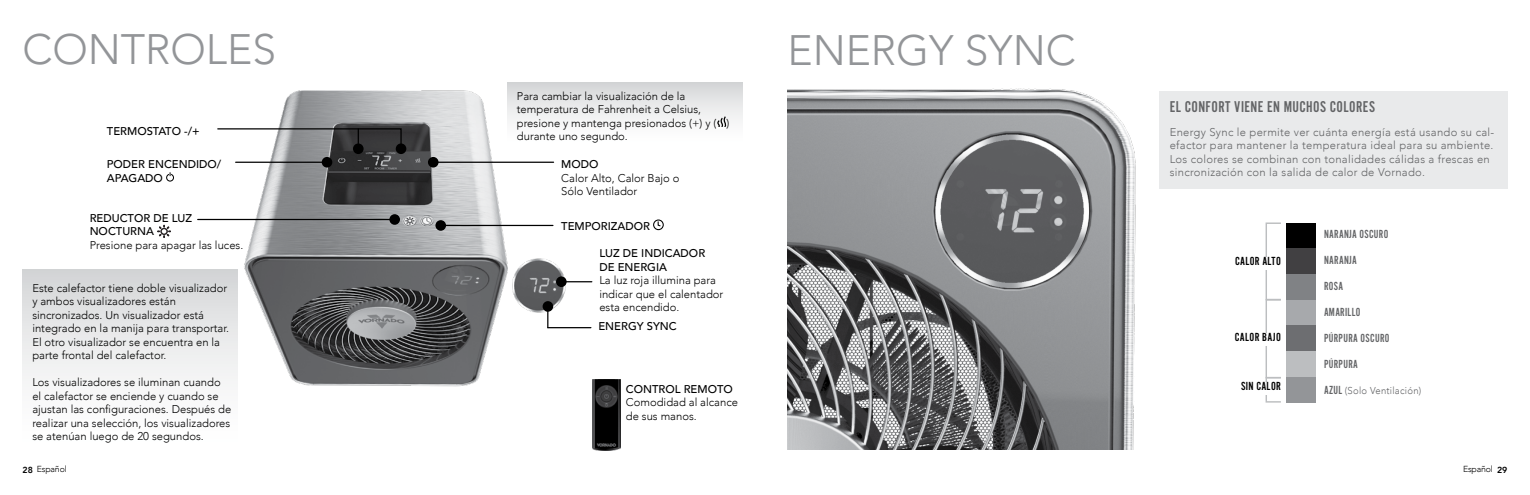
<style>
.page{position:relative;width:1530px;height:495px;background:#fff}
.page>*{position:absolute;margin:0;border:0;box-sizing:border-box;transform-origin:0 0}
.t1{font:300 42.5px "Avenir";color:#939598}
.t2{font:16.25px "Alternate Got No 2 D";letter-spacing:.025em;color:#636466}
.t3{font:12.25px/26.1px "Alternate Got No 2 D";letter-spacing:.025em;color:#636466;scale:.95 1}
.t4{font:12.25px "Alternate Got No 2 D";letter-spacing:.025em;color:#000}
.t5{font:300 11.25px/13.5px "Avenir";color:#000}
.t6{font:300 11.25px/13.5px "Avenir";letter-spacing:.025em;color:#636466}
.t7{font:500 11.25px/13.5px "Avenir";color:#000}
.t8{font:300 10px "Avenir";letter-spacing:.025em;color:#636466;scale:.95 1}
.t9{font:300 8.75px "Avenir";letter-spacing:-.02em;color:#000}
.s1{font-family:"Alternate Got No 2 D";font-weight:400;font-size:12.25px}
.s2{font-weight:800}
</style>
<div class="page">
<img style="left:238px;top:82px;width:274px;height:305px">
<div style="left:389px;top:214px;width:11px;height:11px;background:#000;border-radius:50%"></div>
<hr style="left:198px;top:219px;width:192px;height:1px;background:#000">
<div style="left:22px;top:270px;width:216px;height:182px;background:linear-gradient(to bottom,#d7d8da,#fff)"></div>
<div style="left:166px;top:174px;width:8px;height:8px;border:1px solid #000;border-radius:50%"></div>
<div style="left:653px;top:219px;width:11px;height:11px;border:1px solid #000;border-radius:50%"></div>
<svg style="left:657px;top:221px;width:4px;height:6px"></svg>
<div style="left:435px;top:220px;width:11px;height:11px;background:#000;border-radius:50%"></div>
<hr style="left:446px;top:225px;width:107px;height:1px;background:#000">
<div style="left:428px;top:157px;width:11px;height:11px;background:#000;border-radius:50%"></div>
<hr style="left:438px;top:162px;width:116px;height:1px;background:#000">
<div style="left:322px;top:157px;width:10px;height:11px;background:#000;border-radius:50%"></div>
<hr style="left:236px;top:162px;width:86px;height:1px;background:#000">
<img style="left:592px;top:379px;width:29px;height:72px">
<div style="left:396px;top:143px;width:10px;height:11px;background:#000;border-radius:50%"></div>
<div style="left:353px;top:143px;width:11px;height:11px;background:#000;border-radius:50%"></div>
<svg style="left:217px;top:128px;width:185px;height:17px"></svg>
<img style="left:505px;top:252px;width:67px;height:67px">
<div style="left:556px;top:276px;width:11px;height:11px;background:#000;border-radius:50%"></div>
<svg style="left:566px;top:281px;width:26px;height:1px"></svg>
<div style="left:508px;top:82px;width:235px;height:63px;background:linear-gradient(to bottom,#d7d8d9,#fff)"></div>
<svg style="left:716px;top:116px;width:12px;height:14px"></svg>
<svg style="left:157px;top:225px;width:14px;height:13px"></svg>
<div style="left:1159px;top:91px;width:349px;height:98px;background:#e6e7e8"></div>
<img style="left:788px;top:88px;width:348px;height:362px">
<div style="left:1286px;top:223px;width:30px;height:26px;background:#000"></div>
<div style="left:1286px;top:249px;width:30px;height:25px;background:#414042"></div>
<div style="left:1286px;top:274px;width:30px;height:26px;background:#808285"></div>
<div style="left:1286px;top:300px;width:30px;height:26px;background:#a7a9ac"></div>
<div style="left:1286px;top:326px;width:30px;height:25px;background:#6d6e71"></div>
<div style="left:1286px;top:351px;width:30px;height:26px;background:#bcbec0"></div>
<div style="left:1286px;top:377px;width:30px;height:26px;background:#939598"></div>
<div style="left:1266px;top:222px;width:16px;height:78px;border:1px solid #bcbec0"></div>
<div style="left:1266px;top:299px;width:16px;height:79px;border:1px solid #bcbec0"></div>
<div style="left:1227px;top:257px;width:54px;height:13px;background:#fff"></div>
<div style="left:1223px;top:333px;width:58px;height:13px;background:#fff"></div>
<div style="left:1266px;top:377px;width:16px;height:26px;border:1px solid #bcbec0"></div>
<div style="left:1236px;top:382px;width:45px;height:13px;background:#fff"></div>
<div style="left:543px;top:301px;width:10px;height:11px;background:#000;border-radius:50%"></div>
<hr style="left:548px;top:327px;width:43px;height:1px;background:#000">
<svg style="left:547px;top:311px;width:1px;height:17px"></svg>
<h1 class="t1" style="left:22px;top:25px;width:255px">CONTROLES</h1>
<p class="t7" style="left:107px;top:124px;width:94px">TERMOSTATO -/+</p>
<p class="t5" style="left:517px;top:89px;width:214px">Para cambiar la visualización de la temperatura de Fahrenheit a Celsius, presione y mantenga presionados (+) y ( ) durante uno segundo.</p>
<p class="t7" style="left:107px;top:157px;width:116px">PODER ENCENDIDO/<br>APAGADO</p>
<p class="t7" style="left:561px;top:157px;width:39px">MODO</p>
<p class="t5" style="left:561px;top:171px;width:120px">Calor Alto, Calor Bajo o<br>Sólo Ventilador</p>
<p class="t7" style="left:90px;top:211px;width:104px">REDUCTOR DE LUZ<br>NOCTURNA</p>
<p class="t5" style="left:90px;top:238px;width:155px">Presione para apagar las luces.</p>
<p class="t7" style="left:561px;top:219px;width:90px">TEMPORIZADOR</p>
<p class="t7" style="left:599px;top:246px;width:107px">LUZ DE INDICADOR<br>DE ENERGIA</p>
<p class="t5" style="left:599px;top:274px;width:125px">La luz roja illumina para indicar que el calentador esta encendido.</p>
<p class="t5" style="left:32px;top:281px;width:198px">Este calefactor tiene doble visualizador y ambos visualizadores están sincronizados. Un visualizador está integrado en la manija para transportar.<br>El otro visualizador se encuentra en la parte frontal del calefactor.</p>
<p class="t5" style="left:32px;top:376px;width:201px">Los visualizadores se iluminan cuando el calefactor se enciende y cuando se ajustan las configuraciones. Después de realizar una selección, los visualizadores se atenúan luego de 20 segundos.</p>
<p class="t7" style="left:626px;top:382px;width:109px">CONTROL REMOTO</p>
<p class="t7" style="left:598px;top:319px;width:80px">ENERGY SYNC</p>
<p class="t5" style="left:626px;top:396px;width:114px">Comodidad al alcance de sus manos.</p>
<h1 class="t1" style="left:787px;top:25px;width:290px">ENERGY SYNC</h1>
<h2 class="t2" style="left:1170px;top:98px;width:207px">EL CONFORT VIENE EN MUCHOS COLORES</h2>
<p class="t6" style="left:1170px;top:125px;width:326px">Energy Sync le permite ver cuánta energía está usando su cal&shy;efactor para mantener la temperatura ideal para su ambiente.<br>Los colores se combinan con tonalidades cálidas a frescas en sincronización con la salida de calor de Vornado.</p>
<p class="t4" style="left:1235px;top:255px;width:47px">CALOR ALTO</p>
<p class="t4" style="left:1235px;top:331px;width:47px">CALOR BAJO</p>
<p class="t4" style="left:1241px;top:380px;width:41px">SIN CALOR</p>
<p class="t3" style="left:1324px;top:221px;width:70px">NARANJA OSCURO<br>NARANJA<br>ROSA<br>AMARILLO<br>PÚRPURA OSCURO<br>PÚRPURA</p>
<p class="t8" style="left:1324px;top:385px;width:104px"><span class="s1">AZUL</span> (Solo Ventilación)</p>
<p class="t9" style="left:22px;top:464px;width:46px"><span class="s2">28</span> Español</p>
<p class="t9" style="left:1463px;top:464px;width:46px">Español <span class="s2">29</span></p>
</div>
